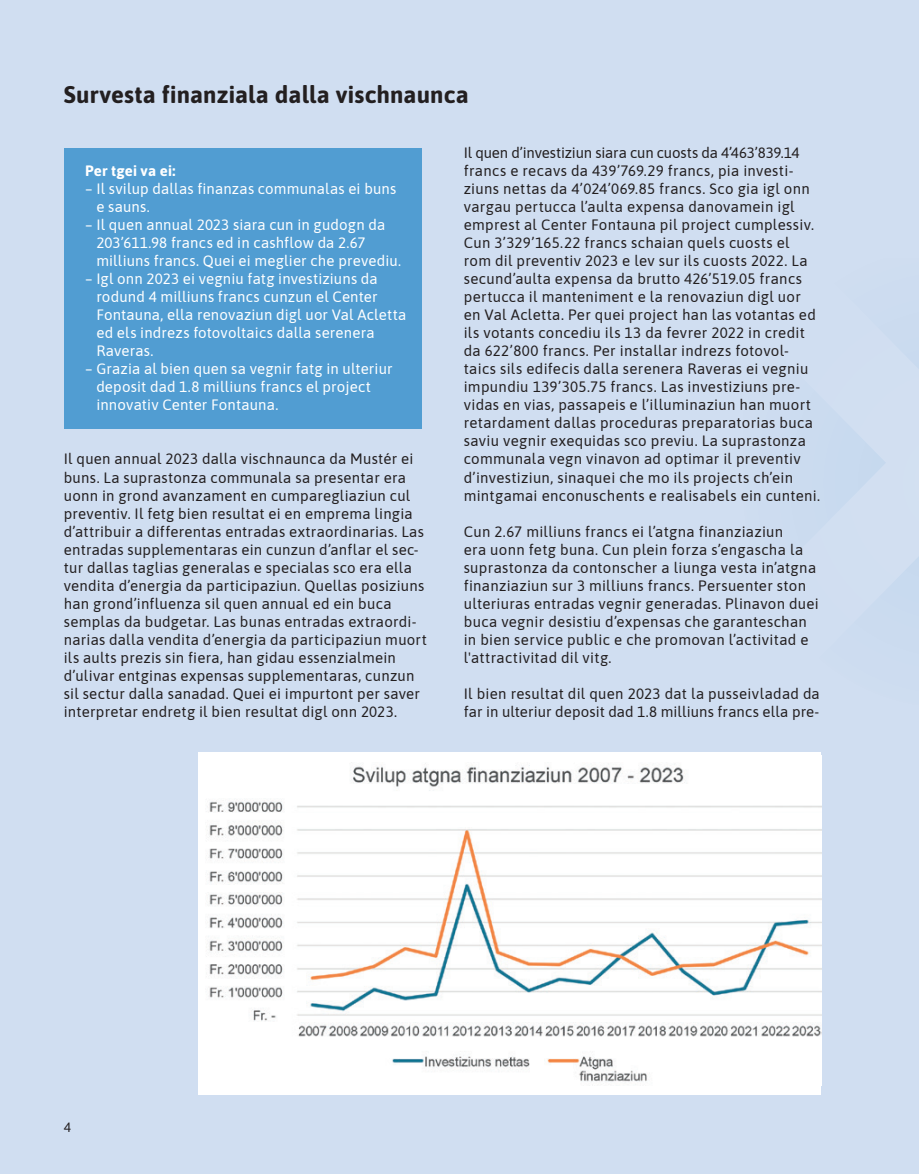
<style>
.page{position:relative;width:919px;height:1174px;background:#fff}
.page>*{position:absolute;margin:0;border:0;box-sizing:border-box;transform-origin:0 0}
.t1{font:700 24px "Asap";letter-spacing:.01em;color:#231f20}
.t2{font:15px/18px "Asap";letter-spacing:.02em;color:#231f20}
.t3{font:15px/18px "Asap";letter-spacing:.01em;color:#fff}
.t4{font:700 15px "Asap";letter-spacing:.01em;color:#fff}
.t5{font:13.5px "Asap";color:#231f20}
</style>
<div class="page">
<div style="left:0;top:0;width:918px;height:1174px;background:#d0def1"></div>
<div style="left:198px;top:752px;width:623px;height:342px;background:#fff"></div>
<img style="left:206px;top:762px;width:615px;height:320px">
<div style="left:64px;top:148px;width:357px;height:280px;background:#519dd2"></div>
<h1 class="t1" style="left:64px;top:78px;width:406px">Survesta finanziala dalla vischnaunca</h1>
<p class="t4" style="left:85px;top:160px;width:92px">Per tgei va ei:</p>
<p class="t3" style="left:96px;top:179px;width:301px;text-indent:-11px">– Il svilup dallas finanzas communalas ei buns e sauns.</p>
<p class="t3" style="left:96px;top:215px;width:306px;text-indent:-11px">– Il quen annual 2023 siara cun in gudogn da<br>203’611.98 francs ed in cashflow da 2.67 milliuns francs. Quei ei meglier che prevediu.</p>
<p class="t3" style="left:96px;top:269px;width:311px;text-indent:-11px">– Igl onn 2023 ei vegniu fatg investiziuns da rodund 4 milliuns francs cunzun el Center Fontauna, ella renovaziun digl uor Val Acletta ed els indrezs fotovoltaics dalla serenera Raveras.</p>
<p class="t3" style="left:96px;top:359px;width:298px;text-indent:-11px">– Grazia al bien quen sa vegnir fatg in ulteriur deposit dad 1.8 milliuns francs el project innovativ Center Fontauna.</p>
<p class="t2" style="left:64px;top:449px;width:364px">Il quen annual 2023 dalla vischnaunca da Mustér ei buns. La suprastonza communala sa presentar era uonn in grond avanzament en cumparegliaziun cul preventiv. Il fetg bien resultat ei en emprema lingia d’attribuir a differentas entradas extraordinarias. Las entradas supplementaras ein cunzun d’anflar el sec&shy;tur dallas taglias generalas e specialas sco era ella vendita d’energia da participaziun. Quellas posiziuns han grond’influenza sil quen annual ed ein buca semplas da budgetar. Las bunas entradas extraordi&shy;narias dalla vendita d’energia da participaziun muort ils aults prezis sin fiera, han gidau essenzialmein d’ulivar entginas expensas supplementaras, cunzun sil sectur dalla sanadad. Quei ei impurtont per saver interpretar endretg il bien resultat digl onn 2023.</p>
<p class="t2" style="left:463px;top:143px;width:358px">Il quen d’investiziun siara cun cuosts da 4’463’839.14 francs e recavs da 439’769.29 francs, pia investi&shy;ziuns nettas da 4’024’069.85 francs. Sco gia igl onn vargau pertucca l’aulta expensa danovamein igl emprest al Center Fontauna pil project cumplessiv.<br>Cun 3’329’165.22 francs schaian quels cuosts el rom dil preventiv 2023 e lev sur ils cuosts 2022. La secund’aulta expensa da brutto 426’519.05 francs pertucca il manteniment e la renovaziun digl uor en Val Acletta. Per quei project han las votantas ed ils votants concediu ils 13 da fevrer 2022 in credit da 622’800 francs. Per installar indrezs fotovol&shy;taics sils edifecis dalla serenera Raveras ei vegniu impundiu 139’305.75 francs. Las investiziuns pre&shy;vidas en vias, passapeis e l’illuminaziun han muort retardament dallas proceduras preparatorias buca saviu vegnir exequidas sco previu. La suprastonza communala vegn vinavon ad optimar il preventiv d’investiziun, sinaquei che mo ils projects ch’ein mintgamai enconuschents e realisabels ein cunteni.</p>
<p class="t2" style="left:463px;top:521px;width:356px">Cun 2.67 milliuns francs ei l’atgna finanziaziun<br>era uonn fetg buna. Cun plein forza s’engascha la suprastonza da contonscher a liunga vesta in’atgna finanziaziun sur 3 milliuns francs. Persuenter ston ulteriuras entradas vegnir generadas. Plinavon duei buca vegnir desistiu d’expensas che garanteschan in bien service public e che promovan l’activitad e l'attractivitad dil vitg.</p>
<p class="t2" style="left:463px;top:683px;width:357px">Il bien resultat dil quen 2023 dat la pusseivladad da far in ulteriur deposit dad 1.8 milliuns francs ella pre-</p>
<p class="t5" style="left:64px;top:1118px;width:9px">4</p>
</div>
